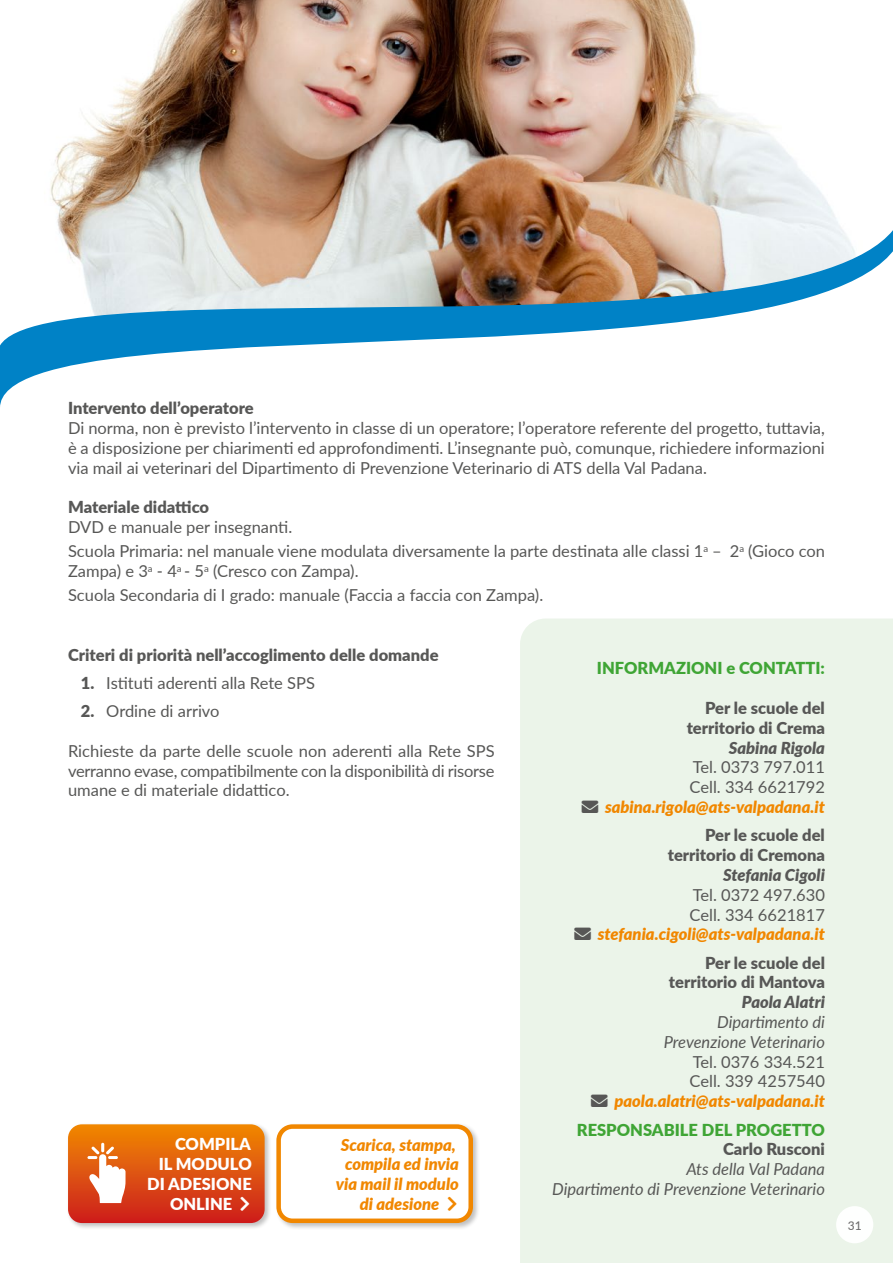
<style>
.page{position:relative;width:893px;height:1263px;background:#fff}
.page>*{position:absolute;margin:0;border:0;box-sizing:border-box;transform-origin:0 0}
.t1{font:16.5px/19.8px "Lato";color:#575756}
.t2{font:italic 900 16.5px/28.3px "Lato";color:#f18700;text-align:right}
.t3{font:900 16.5px/19.8px "Lato";color:#575756;text-align:right}
.t4{font:italic 16.5px/19.8px "Lato";color:#575756;text-align:right}
.t5{font:italic 900 16.5px "Lato";color:#575756}
.t6{font:900 16.5px "Lato";color:#fff}
.t7{font:900 16.5px "Lato";color:#3fa535}
.t8{font:500 12px "Lato";color:#706f6f}
.s1{font-weight:900}
.s2{color:#575756}
.s3{font-style:normal;color:#575756}
.s4{font-style:normal;color:#3fa535}
</style>
<div class="page">
<div style="left:520px;top:618px;width:373px;height:645px;background:#ebf4e9"></div>
<svg style="left:0;top:347px;width:254px;height:60px"></svg>
<img style="left:0;top:0;width:893px;height:347px">
<div style="left:275px;top:1123px;width:205px;height:108px;background:#000;opacity:.25"></div>
<div style="left:279px;top:1126px;width:192px;height:95px;background:#fff;border-radius:14px"></div>
<div style="left:276px;top:1124px;width:197px;height:99px;border:4px solid #f18700;border-radius:14px"></div>
<div style="left:66px;top:1123px;width:206px;height:108px;background:#000;opacity:.25"></div>
<div style="left:836px;top:1206px;width:37px;height:37px;background:#fefffe;border-radius:50%"></div>
<svg style="left:68px;top:1124px;width:197px;height:99px;background:#e06021"></svg>
<p class="t3" style="left:68px;top:398px;width:187px">Intervento dell’operatore</p>
<p class="t1" style="left:68px;top:418px;width:758px;text-align:justify">Di norma, non è previsto l’intervento in classe di un operatore; l’operatore referente del progetto, tuttavia, è a disposizione per chiarimenti ed approfondimenti. L’insegnante può, comunque, richiedere informazioni via mail ai veterinari del Dipartimento di Prevenzione Veterinario di ATS della Val Padana.</p>
<p class="t3" style="left:68px;top:497px;width:143px">Materiale didattico</p>
<p class="t1" style="left:68px;top:514px;width:758px;line-height:24px">DVD e manuale per insegnanti.<br>Scuola Primaria: nel manuale viene modulata diversamente la parte destinata alle classi 1<sup>a</sup> – 2<sup>a</sup> (Gioco con</p>
<p class="t1" style="left:68px;top:558px;width:477px;line-height:24px">Zampa) e 3<sup>a</sup> - 4<sup>a</sup> - 5<sup>a</sup> (Cresco con Zampa).<br>Scuola Secondaria di I grado: manuale (Faccia a faccia con Zampa).</p>
<p class="t3" style="left:68px;top:644px;width:372px">Criteri di priorità nell’accoglimento delle domande</p>
<p class="t1" style="left:81px;top:672px;width:236px"><span class="s1">1.</span> Istituti aderenti alla Rete SPS</p>
<p class="t1" style="left:81px;top:700px;width:140px"><span class="s1">2.</span> Ordine di arrivo</p>
<p class="t1" style="left:68px;top:740px;width:428px;text-align:justify">Richieste da parte delle scuole non aderenti alla Rete SPS verranno evase, compatibilmente con la disponibilità di risorse umane e di materiale didattico.</p>
<p class="t6" style="left:175px;top:1132px;width:77px">COMPILA</p>
<p class="t6" style="left:159px;top:1152px;width:95px">IL MODULO</p>
<p class="t6" style="left:147px;top:1171px;width:106px">DI ADESIONE</p>
<p class="t6" style="left:170px;top:1191px;width:64px">ONLINE</p>
<p class="t2" style="left:336px;top:1134px;width:125px;line-height:19.8px;text-align:center">Scarica, stampa, compila ed invia via mail il modulo di adesione</p>
<p class="t7" style="left:597px;top:656px;width:229px">INFORMAZIONI e CONTATTI:</p>
<p class="t3" style="left:687px;top:697px;width:140px">Per le scuole del territorio di Crema</p>
<p class="t5" style="left:729px;top:735px;width:98px">Sabina Rigola</p>
<p class="t1" style="left:689px;top:757px;width:137px">Tel. 0373 797.011<br>Cell. 334 6621792</p>
<p class="t2" style="left:582px;top:792px;width:245px"><span class="s2">→</span> sabina.rigola@ats-valpadana.it<br><span class="s3">Per le scuole del</span></p>
<p class="t3" style="left:668px;top:844px;width:159px">territorio di Cremona</p>
<p class="t5" style="left:723px;top:862px;width:103px">Stefania Cigoli</p>
<p class="t1" style="left:690px;top:884px;width:137px">Tel. 0372 497.630<br>Cell. 334 6621817</p>
<p class="t2" style="left:574px;top:919px;width:252px"><span class="s2">→</span> stefania.cigoli@ats-valpadana.it<br><span class="s3">Per le scuole del</span></p>
<p class="t3" style="left:669px;top:972px;width:158px">territorio di Mantova</p>
<p class="t5" style="left:742px;top:990px;width:85px">Paola Alatri</p>
<p class="t4" style="left:664px;top:1011px;width:163px">Dipartimento di<br>Prevenzione Veterinario</p>
<p class="t1" style="left:690px;top:1051px;width:137px">Tel. 0376 334.521<br>Cell. 339 4257540</p>
<p class="t2" style="left:577px;top:1086px;width:250px"><span class="s2">→</span> paola.alatri@ats-valpadana.it<br><span class="s4">RESPONSABILE DEL PROGETTO</span></p>
<p class="t3" style="left:723px;top:1139px;width:103px">Carlo Rusconi</p>
<p class="t4" style="left:552px;top:1158px;width:274px">Ats della Val Padana<br>Dipartimento di Prevenzione Veterinario</p>
<p class="t8" style="left:848px;top:1216px;width:15px">31</p>
</div>
